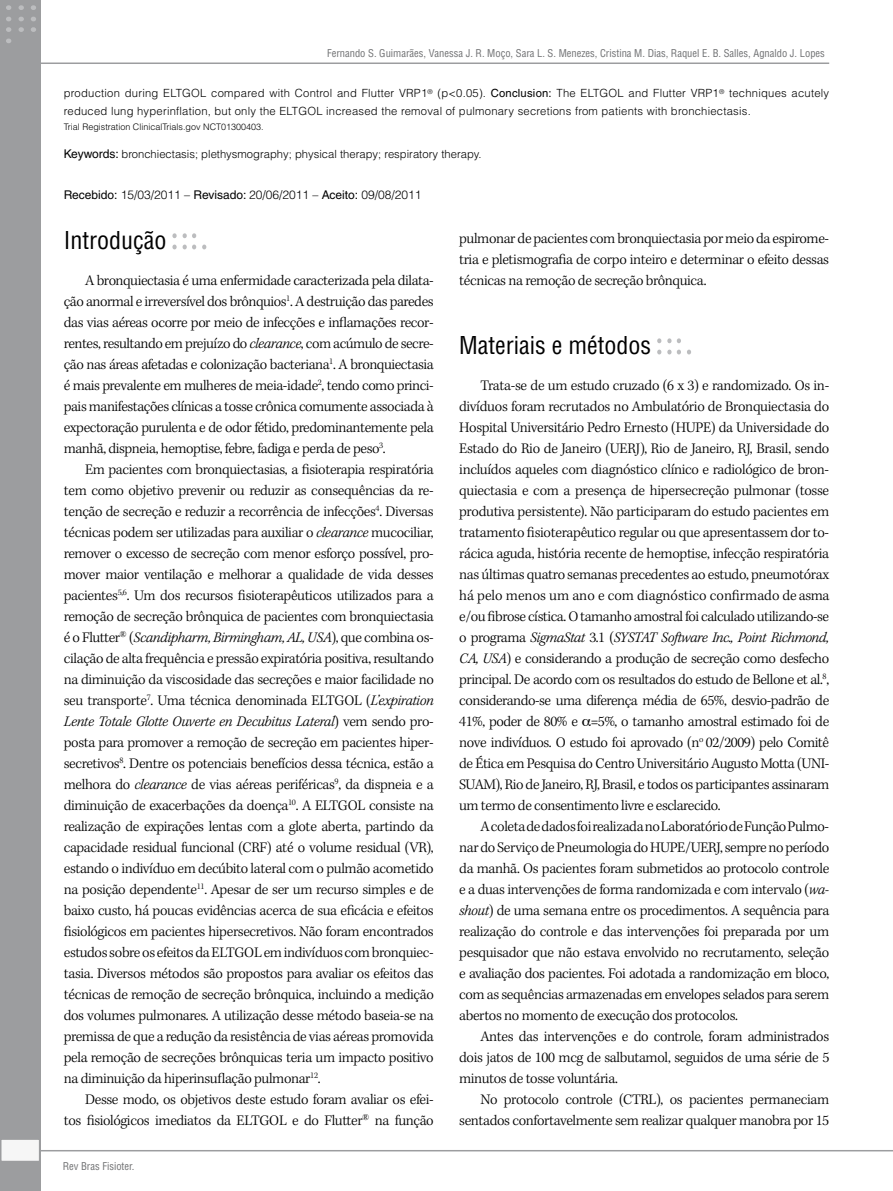
<style>
.page{position:relative;width:893px;height:1191px;background:#fff}
.page>*{position:absolute;margin:0;border:0;box-sizing:border-box;transform-origin:0 0}
.t1{font:condensed 24px "Helvetica LT Std";color:#000}
.t2{font:300 15px/21px "Kepler Std";letter-spacing:-.025em;color:#000;text-align:justify}
.t3{font:300 12px "Helvetica LT Std";color:#000}
.t4{font:300 11.25px/18px "Helvetica LT Std";letter-spacing:.02em;color:#000}
.t5{font:300 11.25px "Helvetica LT Std";color:#000}
.t6{font:condensed 10.5px "Helvetica LT Std";color:#707173}
.t7{font:300 9px "Helvetica LT Std";color:#000}
.s1{font-weight:400}
.s2{font-weight:400;font-size:12px}
.s3{font-style:italic}
</style>
<div class="page">
<svg style="left:202px;top:244px;width:4px;height:5px"></svg>
<svg style="left:183px;top:244px;width:13px;height:5px"></svg>
<svg style="left:172px;top:244px;width:5px;height:5px"></svg>
<svg style="left:183px;top:233px;width:13px;height:5px"></svg>
<svg style="left:172px;top:233px;width:5px;height:5px"></svg>
<svg style="left:687px;top:350px;width:4px;height:4px"></svg>
<svg style="left:677px;top:350px;width:4px;height:4px"></svg>
<svg style="left:667px;top:350px;width:4px;height:4px"></svg>
<svg style="left:657px;top:350px;width:4px;height:4px"></svg>
<svg style="left:677px;top:338px;width:4px;height:5px"></svg>
<svg style="left:667px;top:338px;width:4px;height:5px"></svg>
<svg style="left:657px;top:338px;width:4px;height:5px"></svg>
<hr style="left:14px;top:1150px;width:879px;height:1px;background:#9c9d9f">
<hr style="left:13px;top:62px;width:816px;height:2px;background:#9c9d9f">
<div style="left:0;top:0;width:40px;height:1191px;background:#9c9d9f"></div>
<svg style="left:6px;top:39px;width:5px;height:4px"></svg>
<svg style="left:6px;top:27px;width:5px;height:5px"></svg>
<svg style="left:6px;top:17px;width:5px;height:4px"></svg>
<svg style="left:6px;top:5px;width:5px;height:5px"></svg>
<svg style="left:19px;top:27px;width:5px;height:5px"></svg>
<svg style="left:19px;top:17px;width:5px;height:4px"></svg>
<svg style="left:19px;top:5px;width:5px;height:5px"></svg>
<svg style="left:31px;top:27px;width:5px;height:5px"></svg>
<svg style="left:31px;top:17px;width:5px;height:4px"></svg>
<svg style="left:31px;top:5px;width:5px;height:5px"></svg>
<div style="left:1px;top:1139px;width:39px;height:22px;background:#f6f6f6"></div>
<div style="left:0;top:1138px;width:40px;height:24px;border:2px solid #9c9d9f"></div>
<p class="t6" style="left:327px;top:46px;width:499px">Fernando S. Guimarães, Vanessa J. R. Moço, Sara L. S. Menezes, Cristina M. Dias, Raquel E. B. Salles, Agnaldo J. Lopes</p>
<p class="t4" style="left:64px;top:84px;width:767px">production during ELTGOL compared with Control and Flutter VRP1<sup>®</sup> (p&lt;0.05). <span class="s1">Conclusion:</span> The ELTGOL and Flutter VRP1<sup>®</sup> techniques acutely reduced lung hyperinflation, but only the ELTGOL increased the removal of pulmonary secretions from patients with bronchiectasis.</p>
<p class="t7" style="left:64px;top:122px;width:201px">Trial Registration ClinicalTrials.gov NCT01300403.</p>
<p class="t5" style="left:64px;top:147px;width:419px"><span class="s2">Keywords:</span> bronchiectasis; plethysmography; physical therapy; respiratory therapy.</p>
<p class="t3" style="left:64px;top:187px;width:359px"><span class="s1">Recebido:</span> 15/03/2011 – <span class="s1">Revisado:</span> 20/06/2011 – <span class="s1">Aceito:</span> 09/08/2011</p>
<h1 class="t1" style="left:64px;top:226px;width:104px">Introdução</h1>
<p class="t2" style="left:64px;top:270px;width:371px;text-indent:21px">A bronquiectasia é uma enfermidade caracterizada pela dilata&shy;ção anormal e irreversível dos brônquios<sup>1</sup>. A destruição das paredes das vias aéreas ocorre por meio de infecções e inflamações recor&shy;rentes, resultando em prejuízo do <span class="s3">clearance</span>, com acúmulo de secre&shy;ção nas áreas afetadas e colonização bacteriana<sup>1</sup>. A bronquiectasia é mais prevalente em mulheres de meia-idade<sup>2</sup>, tendo como princi&shy;pais manifestações clínicas a tosse crônica comumente associada à expectoração purulenta e de odor fétido, predominantemente pela manhã, dispneia, hemoptise, febre, fadiga e perda de peso<sup>3</sup>.</p>
<p class="t2" style="left:64px;top:459px;width:371px;text-indent:21px">Em pacientes com bronquiectasias, a fisioterapia respiratória tem como objetivo prevenir ou reduzir as consequências da re&shy;tenção de secreção e reduzir a recorrência de infecções<sup>4</sup>. Diversas técnicas podem ser utilizadas para auxiliar o <span class="s3">clearance</span> mucociliar, remover o excesso de secreção com menor esforço possível, pro&shy;mover maior ventilação e melhorar a qualidade de vida desses pacientes<sup>5,6</sup>. Um dos recursos fisioterapêuticos utilizados para a remoção de secreção brônquica de pacientes com bronquiectasia é o Flutter<sup>®</sup> (<span class="s3">Scandipharm, Birmingham, AL, USA</span>), que combina os&shy;cilação de alta frequência e pressão expiratória positiva, resultando na diminuição da viscosidade das secreções e maior facilidade no seu transporte<sup>7</sup>. Uma técnica denominada ELTGOL (<span class="s3">L’expiration Lente Totale Glotte Ouverte en Decubitus Lateral</span>) vem sendo pro&shy;posta para promover a remoção de secreção em pacientes hiper&shy;secretivos<sup>8</sup>. Dentre os potenciais benefícios dessa técnica, estão a melhora do <span class="s3">clearance</span> de vias aéreas periféricas<sup>9</sup>, da dispneia e a diminuição de exacerbações da doença<sup>10</sup>. A ELTGOL consiste na realização de expirações lentas com a glote aberta, partindo da capacidade residual funcional (CRF) até o volume residual (VR), estando o indivíduo em decúbito lateral com o pulmão acometido na posição dependente<sup>11</sup>. Apesar de ser um recurso simples e de baixo custo, há poucas evidências acerca de sua eficácia e efeitos fisiológicos em pacientes hipersecretivos. Não foram encontrados estudos sobre os efeitos da ELTGOL em indivíduos com bronquiec&shy;tasia. Diversos métodos são propostos para avaliar os efeitos das técnicas de remoção de secreção brônquica, incluindo a medição dos volumes pulmonares. A utilização desse método baseia-se na premissa de que a redução da resistência de vias aéreas promovida pela remoção de secreções brônquicas teria um impacto positivo na diminuição da hiperinsuflação pulmonar<sup>12</sup>.</p>
<p class="t2" style="left:64px;top:1089px;width:371px;text-align:right">Desse modo, os objetivos deste estudo foram avaliar os efei&shy;tos fisiológicos imediatos da ELTGOL e do Flutter<sup>®</sup> na função</p>
<p class="t6" style="left:63px;top:1160px;width:149px">Rev Bras Fisioter. 2010;15(X):X-XX.</p>
<p class="t2" style="left:459px;top:228px;width:371px">pulmonar de pacientes com bronquiectasia por meio da espirome&shy;tria e pletismografia de corpo inteiro e determinar o efeito dessas técnicas na remoção de secreção brônquica.</p>
<h1 class="t1" style="left:459px;top:331px;width:193px">Materiais e métodos</h1>
<p class="t2" style="left:459px;top:375px;width:371px;text-indent:21px">Trata-se de um estudo cruzado (6 x 3) e randomizado. Os in&shy;divíduos foram recrutados no Ambulatório de Bronquiectasia do Hospital Universitário Pedro Ernesto (HUPE) da Universidade do Estado do Rio de Janeiro (UERJ), Rio de Janeiro, RJ, Brasil, sendo incluídos aqueles com diagnóstico clínico e radiológico de bron&shy;quiectasia e com a presença de hipersecreção pulmonar (tosse produtiva persistente). Não participaram do estudo pacientes em tratamento fisioterapêutico regular ou que apresentassem dor to&shy;rácica aguda, história recente de hemoptise, infecção respiratória nas últimas quatro semanas precedentes ao estudo, pneumotórax há pelo menos um ano e com diagnóstico confirmado de asma e/ou fibrose cística. O tamanho amostral foi calculado utilizando-se o programa <span class="s3">SigmaStat</span> 3.1 (<span class="s3">SYSTAT Software Inc., Point Richmond, CA, USA</span>) e considerando a produção de secreção como desfecho principal. De acordo com os resultados do estudo de Bellone et al.<sup>8</sup>, considerando-se uma diferença média de 65%, desvio-padrão de 41%, poder de 80% e =5%, o tamanho amostral estimado foi de nove indivíduos. O estudo foi aprovado (n<sup>o</sup> 02/2009) pelo Comitê de Ética em Pesquisa do Centro Universitário Augusto Motta (UNI-SUAM), Rio de Janeiro, RJ, Brasil, e todos os participantes assinaram um termo de consentimento livre e esclarecido.</p>
<p class="t2" style="left:459px;top:816px;width:371px;text-indent:21px">A coleta de dados foi realizada no Laboratório de Função Pulmo&shy;nar do Serviço de Pneumologia do HUPE/UERJ, sempre no período da manhã. Os pacientes foram submetidos ao protocolo controle e a duas intervenções de forma randomizada e com intervalo (<span class="s3">wa&shy;shout</span>) de uma semana entre os procedimentos. A sequência para realização do controle e das intervenções foi preparada por um pesquisador que não estava envolvido no recrutamento, seleção e avaliação dos pacientes. Foi adotada a randomização em bloco, com as sequências armazenadas em envelopes selados para serem abertos no momento de execução dos protocolos.</p>
<p class="t2" style="left:459px;top:1026px;width:371px;text-indent:21px">Antes das intervenções e do controle, foram administrados dois jatos de 100 mcg de salbutamol, seguidos de uma série de 5 minutos de tosse voluntária.</p>
<p class="t2" style="left:459px;top:1089px;width:371px;text-align:right">No protocolo controle (CTRL), os pacientes permaneciam sentados confortavelmente sem realizar qualquer manobra por 15</p>
</div>
